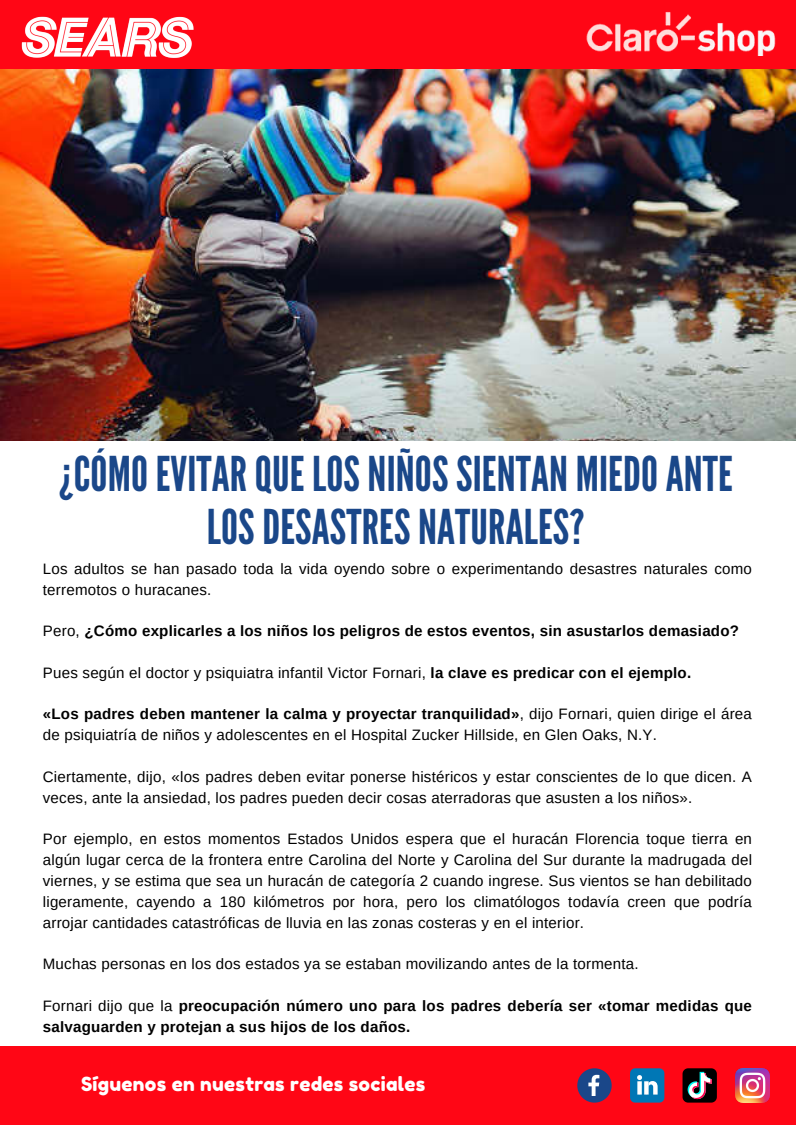
<style>
.page{position:relative;width:796px;height:1125px;background:#fff}
.page>*{position:absolute;margin:0;border:0;box-sizing:border-box;transform-origin:0 0}
.t1{font:47.85px/52.9px "League Gothic";letter-spacing:.005em;color:#1a4789;text-align:center}
.t2{font:19.35px "Fredoka One";letter-spacing:.015em;color:#fff}
.t3{font:15.08px/20.9px "Arimo";letter-spacing:.015em;color:#000}
.t4{font:700 15.08px/20.9px "Arimo";letter-spacing:.015em;color:#000}
.s1{font-weight:400}
.s2{font-weight:700}
</style>
<div class="page">
<div style="left:0;top:1046px;width:795px;height:79px;background:#ff0615"></div>
<svg style="left:577px;top:1068px;width:34px;height:35px"></svg>
<svg style="left:630px;top:1068px;width:34px;height:35px"></svg>
<svg style="left:682px;top:1068px;width:34px;height:35px"></svg>
<img style="left:735px;top:1068px;width:34px;height:35px">
<div style="left:0;top:0;width:795px;height:70px;background:#ff0615"></div>
<img style="left:21px;top:16px;width:173px;height:42px">
<img style="left:586px;top:11px;width:190px;height:44px">
<img style="left:0;top:70px;width:795px;height:370px">
<p class="t1" style="left:59px;top:449px;width:675px">¿CÓMO EVITAR QUE LOS NIÑOS SIENTAN MIEDO ANTE<br>LOS DESASTRES NATURALES?</p>
<p class="t3" style="left:43px;top:558px;width:710px">Los adultos se han pasado toda la vida oyendo sobre o experimentando desastres naturales como terremotos o huracanes.</p>
<p class="t4" style="left:43px;top:621px;width:697px"><span class="s1">Pero,</span> ¿Cómo explicarles a los niños los peligros de estos eventos, sin asustarlos demasiado?</p>
<p class="t3" style="left:43px;top:662px;width:649px">Pues según el doctor y psiquiatra infantil Victor Fornari, <span class="s2">la clave es predicar con el ejemplo.</span></p>
<p class="t3" style="left:43px;top:704px;width:710px"><span class="s2">«Los padres deben mantener la calma y proyectar tranquilidad»</span>, dijo Fornari, quien dirige el área de psiquiatría de niños y adolescentes en el Hospital Zucker Hillside, en Glen Oaks, N.Y.</p>
<p class="t3" style="left:43px;top:766px;width:710px">Ciertamente, dijo, «los padres deben evitar ponerse histéricos y estar conscientes de lo que dicen. A veces, ante la ansiedad, los padres pueden decir cosas aterradoras que asusten a los niños».</p>
<p class="t3" style="left:43px;top:829px;width:710px;text-align:justify">Por ejemplo, en estos momentos Estados Unidos espera que el huracán Florencia toque tierra en algún lugar cerca de la frontera entre Carolina del Norte y Carolina del Sur durante la madrugada del viernes, y se estima que sea un huracán de categoría 2 cuando ingrese. Sus vientos se han debilitado ligeramente, cayendo a 180 kilómetros por hora, pero los climatólogos todavía creen que podría arrojar cantidades catastróficas de lluvia en las zonas costeras y en el interior.</p>
<p class="t3" style="left:43px;top:954px;width:597px">Muchas personas en los dos estados ya se estaban movilizando antes de la tormenta.</p>
<p class="t4" style="left:43px;top:995px;width:710px"><span class="s1">Fornari dijo que la</span> preocupación número uno para los padres debería ser «tomar medidas que salvaguarden y protejan a sus hijos de los daños.</p>
<p class="t2" style="left:81px;top:1073px;width:346px">Síguenos en nuestras redes sociales</p>
</div>
